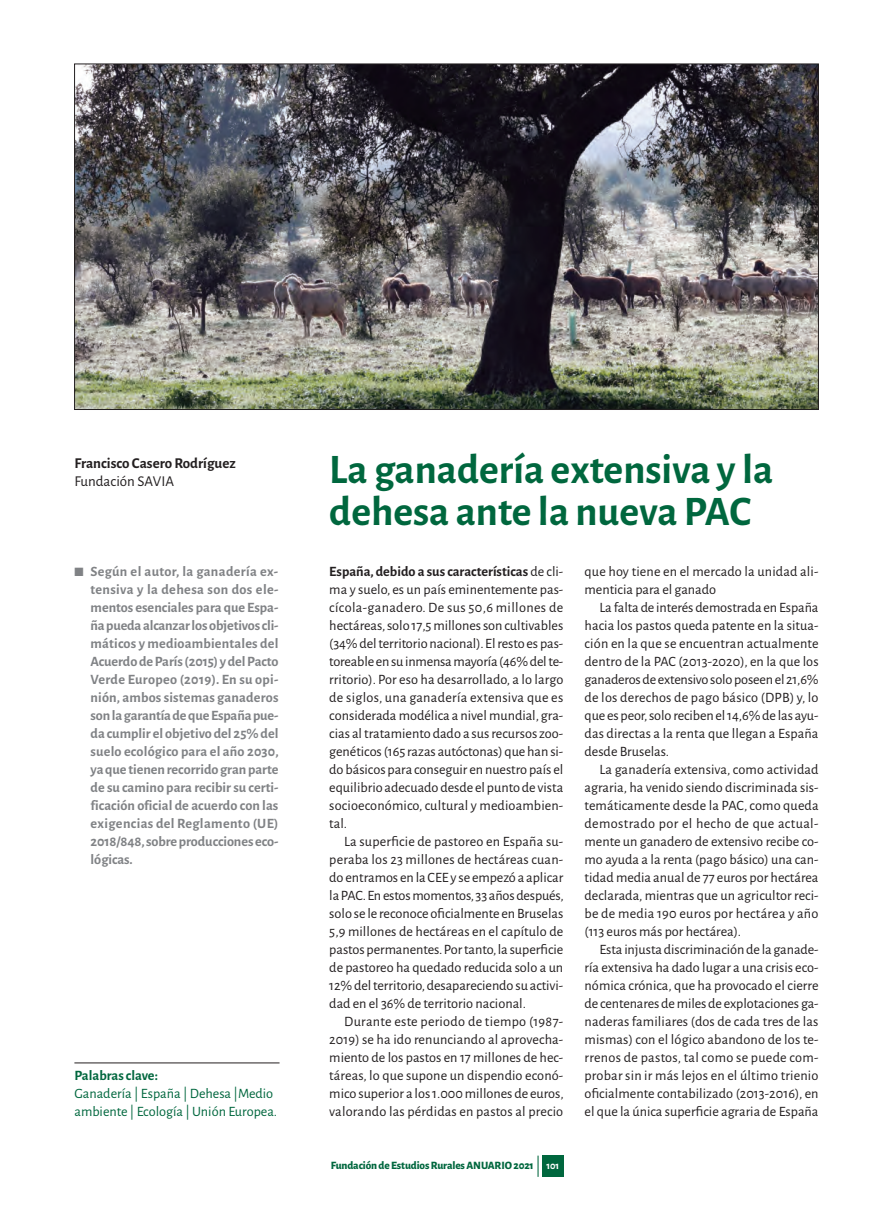
<style>
.page{position:relative;width:893px;height:1212px;background:#fff}
.page>*{position:absolute;margin:0;border:0;box-sizing:border-box;transform-origin:0 0}
.t1{font:700 42px/42px "Alegreya Sans";color:#00673e}
.t2{font:700 15px "Alegreya Sans";color:#231f20}
.t3{font:15px "Alegreya Sans";color:#231f20}
.t4{font:14.25px/18px "Alegreya Sans";color:#231f20;text-align:justify}
.t5{font:700 14.25px/18px "Alegreya Sans";letter-spacing:-.005em;color:#808285;text-align:justify}
.t6{font:14.25px/18px "Alegreya Sans";color:#00673e}
.t7{font:700 14.25px "Alegreya Sans";color:#00673e}
.t8{font:800 11.25px "Alegreya Sans";letter-spacing:-.01em;color:#00673e}
.s1{font-weight:700}
.s2{font-weight:700;font-size:10.5px;color:#fff}
</style>
<div class="page">
<div style="left:542px;top:1155px;width:22px;height:22px;background:#00673e"></div>
<hr style="left:537px;top:1155px;width:2px;height:22px;background:#00673e">
<img style="left:76px;top:66px;width:741px;height:342px">
<hr style="left:74px;top:1063px;width:206px;height:1px;background:#231f20">
<p class="t2" style="left:74px;top:457px;width:163px">Francisco Casero Rodríguez</p>
<p class="t3" style="left:74px;top:475px;width:101px">Fundación SAVIA</p>
<p class="t5" style="left:91px;top:563px;width:190px;text-indent:-16px">■ Según el autor, la ganadería ex&shy;tensiva y la dehesa son dos ele&shy;mentos esenciales para que Espa&shy;ña pueda alcanzar los objetivos cli&shy;máticos y medioambientales del Acuerdo de París (2015) y del Pacto Verde Europeo (2019). En su opi&shy;nión, ambos sistemas ganaderos son la garantía de que España pue&shy;da cumplir el objetivo del 25% del suelo ecológico para el año 2030, ya que tienen recorrido gran parte de su camino para recibir su certi&shy;ficación oficial de acuerdo con las exigencias del Reglamento (UE)<br>2018/848, sobre producciones eco&shy;lógicas.</p>
<p class="t7" style="left:74px;top:1070px;width:85px">Palabras clave:</p>
<p class="t6" style="left:74px;top:1085px;width:204px">Ganadería | España | Dehesa |Medio ambiente | Ecología | Unión Europea.</p>
<h1 class="t1" style="left:329px;top:452px;width:445px">La ganadería extensiva y la dehesa ante la nueva PAC</h1>
<p class="t4" style="left:329px;top:563px;width:236px"><span class="s1">España, debido a sus características</span> de cli&shy;ma y suelo, es un país eminentemente pas&shy;cícola-ganadero. De sus 50,6 millones de hectáreas, solo 17,5 millones son cultivables (34% del territorio nacional). El resto es pas&shy;toreable en su inmensa mayoría (46% del te&shy;rritorio). Por eso ha desarrollado, a lo largo de siglos, una ganadería extensiva que es considerada modélica a nivel mundial, gra&shy;cias al tratamiento dado a sus recursos zoo&shy;genéticos (165 razas autóctonas) que han si&shy;do básicos para conseguir en nuestro país el equilibrio adecuado desde el punto de vista socioeconómico, cultural y medioambien&shy;tal.</p>
<p class="t4" style="left:329px;top:833px;width:236px;text-indent:15px">La superficie de pastoreo en España su&shy;peraba los 23 millones de hectáreas cuan&shy;do entramos en la CEE y se empezó a aplicar la PAC. En estos momentos, 33 años después, solo se le reconoce oficialmente en Bruselas 5,9 millones de hectáreas en el capítulo de pastos permanentes. Por tanto, la superficie de pastoreo ha quedado reducida solo a un 12% del territorio, desapareciendo su activi&shy;dad en el 36% de territorio nacional.</p>
<p class="t4" style="left:329px;top:1013px;width:236px;text-indent:15px">Durante este periodo de tiempo (1987- 2019) se ha ido renunciando al aprovecha&shy;miento de los pastos en 17 millones de hec&shy;táreas, lo que supone un dispendio econó&shy;mico superior a los 1.000 millones de euros, valorando las pérdidas en pastos al precio</p>
<p class="t8" style="left:331px;top:1159px;width:230px">Fundación de Estudios Rurales ANUARIO 2021 <span class="s2">101</span></p>
<p class="t4" style="left:585px;top:563px;width:235px">que hoy tiene en el mercado la unidad ali&shy;menticia para el ganado</p>
<p class="t4" style="left:585px;top:599px;width:236px;text-indent:15px">La falta de interés demostrada en España hacia los pastos queda patente en la situa&shy;ción en la que se encuentran actualmente dentro de la PAC (2013-2020), en la que los ganaderos de extensivo solo poseen el 21,6% de los derechos de pago básico (DPB) y, lo que es peor, solo reciben el 14,6% de las ayu&shy;das directas a la renta que llegan a España desde Bruselas.</p>
<p class="t4" style="left:585px;top:761px;width:235px;text-indent:15px">La ganadería extensiva, como actividad agraria, ha venido siendo discriminada sis&shy;temáticamente desde la PAC, como queda demostrado por el hecho de que actual&shy;mente un ganadero de extensivo recibe co&shy;mo ayuda a la renta (pago básico) una can&shy;tidad media anual de 77 euros por hectárea declarada, mientras que un agricultor reci&shy;be de media 190 euros por hectárea y año (113 euros más por hectárea).</p>
<p class="t4" style="left:585px;top:941px;width:236px;text-indent:15px">Esta injusta discriminación de la ganade&shy;ría extensiva ha dado lugar a una crisis eco&shy;nómica crónica, que ha provocado el cierre de centenares de miles de explotaciones ga&shy;naderas familiares (dos de cada tres de las mismas) con el lógico abandono de los te&shy;rrenos de pastos, tal como se puede com&shy;probar sin ir más lejos en el último trienio oficialmente contabilizado (2013-2016), en el que la única superficie agraria de España</p>
</div>
